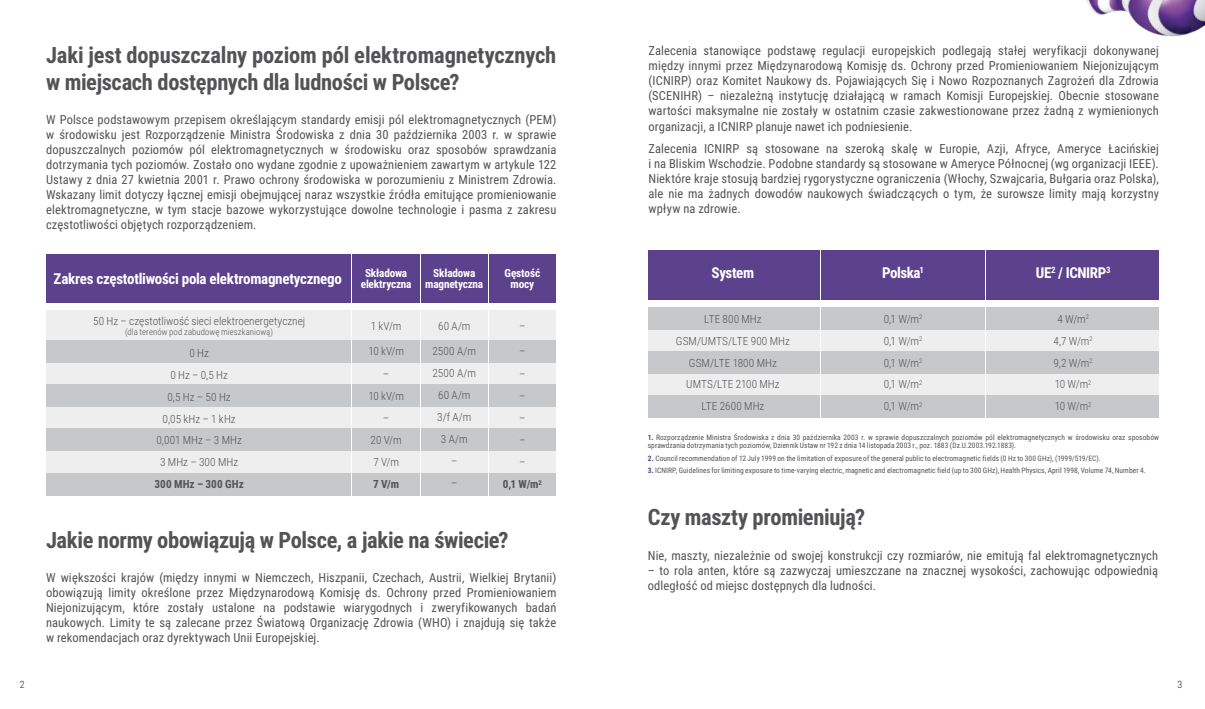
<style>
.page{position:relative;width:1205px;height:709px;background:#fff}
.page>*{position:absolute;margin:0;border:0;box-sizing:border-box;transform-origin:0 0}
.t1{font:700 22.5px/27px "Roboto Condensed";letter-spacing:-.015em;color:#535355}
.t2{font:700 15px "Roboto Condensed";letter-spacing:-.02em;color:#fff}
.t3{font:12.5px/15px "Roboto Condensed";letter-spacing:.005em;color:#535355;text-align:justify}
.t4{font:300 11.25px/21.9px "Roboto Condensed";color:#535355;text-align:center}
.t5{font:700 11.25px/11.2px "Roboto Condensed";letter-spacing:-.015em;color:#fff;text-align:center}
.t6{font:700 11.25px "Roboto Condensed";letter-spacing:.005em;color:#535355}
.t7{font:300 10px "Roboto Condensed";color:#231f20}
.t8{font:300 8.75px "Roboto Condensed";letter-spacing:.01em;color:#535355}
.t9{font:7.5px/8.8px "Roboto Condensed";letter-spacing:.005em;color:#535355}
.s1{font-weight:700}
.s2{font-weight:700;color:#5c418c}
</style>
<div class="page">
<img style="left:1086px;top:0;width:119px;height:37px">
<div style="left:46px;top:254px;width:511px;height:49px;background:#5c418c"></div>
<div style="left:46px;top:362px;width:511px;height:22px;background:#eeeeef"></div>
<div style="left:46px;top:407px;width:511px;height:22px;background:#eeeeef"></div>
<div style="left:46px;top:451px;width:511px;height:22px;background:#eeeeef"></div>
<div style="left:46px;top:310px;width:511px;height:30px;background:#eeeeef"></div>
<div style="left:46px;top:340px;width:511px;height:22px;background:#c7c8ca"></div>
<div style="left:46px;top:384px;width:511px;height:23px;background:#c7c8ca"></div>
<div style="left:46px;top:429px;width:511px;height:22px;background:#c7c8ca"></div>
<div style="left:46px;top:473px;width:511px;height:22px;background:#c7c8ca"></div>
<hr style="left:351px;top:254px;width:1px;height:241px;background:#fff">
<hr style="left:420px;top:254px;width:1px;height:241px;background:#fff">
<hr style="left:488px;top:254px;width:1px;height:241px;background:#fff">
<hr style="left:556px;top:254px;width:1px;height:241px;background:#fff">
<div style="left:648px;top:329px;width:510px;height:22px;background:#eeeeef"></div>
<div style="left:648px;top:373px;width:510px;height:22px;background:#eeeeef"></div>
<div style="left:648px;top:307px;width:510px;height:22px;background:#c7c8ca"></div>
<div style="left:648px;top:351px;width:510px;height:22px;background:#c7c8ca"></div>
<div style="left:648px;top:395px;width:510px;height:22px;background:#c7c8ca"></div>
<div style="left:648px;top:250px;width:510px;height:49px;background:#5c418c"></div>
<hr style="left:820px;top:250px;width:1px;height:167px;background:#fff">
<hr style="left:985px;top:250px;width:1px;height:167px;background:#fff">
<h1 class="t1" style="left:46px;top:41px;width:512px">Jaki jest dopuszczalny poziom pól elektromagnetycznych w miejscach dostępnych dla ludności w Polsce?</h1>
<p class="t3" style="left:46px;top:112px;width:512px">W Polsce podstawowym przepisem określającym standardy emisji pól elektromagnetycznych (PEM) w środowisku jest Rozporządzenie Ministra Środowiska z dnia 30 października 2003 r. w sprawie dopuszczalnych poziomów pól elektromagnetycznych w środowisku oraz sposobów sprawdzania dotrzymania tych poziomów. Zostało ono wydane zgodnie z upoważnieniem zawartym w artykule 122<br>Ustawy z dnia 27 kwietnia 2001 r. Prawo ochrony środowiska w porozumieniu z Ministrem Zdrowia.<br>Wskazany limit dotyczy łącznej emisji obejmującej naraz wszystkie źródła emitujące promieniowanie elektromagnetyczne, w tym stacje bazowe wykorzystujące dowolne technologie i pasma z zakresu częstotliwości objętych rozporządzeniem.</p>
<p class="t2" style="left:54px;top:268px;width:290px">Zakres częstotliwości pola elektromagnetycznego</p>
<p class="t5" style="left:361px;top:266px;width:52px">Składowa elektryczna</p>
<p class="t5" style="left:425px;top:266px;width:59px">Składowa magnetyczna</p>
<p class="t5" style="left:504px;top:266px;width:37px">Gęstość mocy</p>
<p class="t4" style="left:93px;top:310px;width:214px">50 Hz – częstotliwość sieci elektroenergetycznej</p>
<p class="t8" style="left:125px;top:326px;width:150px">(dla terenów pod zabudowę mieszkaniową)</p>
<p class="t4" style="left:156px;top:341px;width:87px">0 Hz<br>0 Hz – 0,5 Hz<br>0,5 Hz – 50 Hz<br>0,05 kHz – 1 kHz<br>0,001 MHz – 3 MHz<br>3 MHz – 300 MHz</p>
<p class="t6" style="left:155px;top:476px;width:91px">300 MHz – 300 GHz</p>
<p class="t4" style="left:371px;top:314px;width:32px">1 kV/m</p>
<p class="t4" style="left:368px;top:340px;width:37px">10 kV/m –<br>10 kV/m –<br>20 V/m<br>7 V/m</p>
<p class="t6" style="left:373px;top:476px;width:28px">7 V/m</p>
<p class="t4" style="left:438px;top:314px;width:34px">60 A/m</p>
<p class="t4" style="left:432px;top:339px;width:45px">2500 A/m<br>2500 A/m<br>60 A/m<br>3/f A/m<br>3 A/m<br>–<br>–</p>
<p class="t4" style="left:519px;top:314px;width:8px">–</p>
<p class="t4" style="left:503px;top:340px;width:40px">–<br>–<br>–<br>–<br>–<br>–<br><span class="s1">0,1 W/m</span><sup>2</sup></p>
<h1 class="t1" style="left:46px;top:525px;width:464px">Jakie normy obowiązują w Polsce, a jakie na świecie?</h1>
<p class="t3" style="left:46px;top:569px;width:512px">W większości krajów (między innymi w Niemczech, Hiszpanii, Czechach, Austrii, Wielkiej Brytanii) obowiązują limity określone przez Międzynarodową Komisję ds. Ochrony przed Promieniowaniem Niejonizującym, które zostały ustalone na podstawie wiarygodnych i zweryfikowanych badań naukowych. Limity te są zalecane przez Światową Organizację Zdrowia (WHO) i znajdują się także w rekomendacjach oraz dyrektywach Unii Europejskiej.</p>
<p class="t3" style="left:648px;top:43px;width:512px">Zalecenia stanowiące podstawę regulacji europejskich podlegają stałej weryfikacji dokonywanej między innymi przez Międzynarodową Komisję ds. Ochrony przed Promieniowaniem Niejonizującym (ICNIRP) oraz Komitet Naukowy ds. Pojawiających Się i Nowo Rozpoznanych Zagrożeń dla Zdrowia (SCENIHR) – niezależną instytucję działającą w ramach Komisji Europejskiej. Obecnie stosowane wartości maksymalne nie zostały w ostatnim czasie zakwestionowane przez żadną z wymienionych organizacji, a ICNIRP planuje nawet ich podniesienie.</p>
<p class="t3" style="left:648px;top:140px;width:512px">Zalecenia ICNIRP są stosowane na szeroką skalę w Europie, Azji, Afryce, Ameryce Łacińskiej i na Bliskim Wschodzie. Podobne standardy są stosowane w Ameryce Północnej (wg organizacji IEEE).<br>Niektóre kraje stosują bardziej rygorystyczne ograniczenia (Włochy, Szwajcaria, Bułgaria oraz Polska), ale nie ma żadnych dowodów naukowych świadczących o tym, że surowsze limity mają korzystny wpływ na zdrowie.</p>
<p class="t2" style="left:711px;top:263px;width:44px">System</p>
<p class="t2" style="left:882px;top:263px;width:43px">Polska<sup>1</sup></p>
<p class="t2" style="left:1036px;top:263px;width:76px">UE<sup>2</sup> / ICNIRP<sup>3</sup></p>
<p class="t4" style="left:676px;top:307px;width:115px">LTE 800 MHz<br>GSM/UMTS/LTE 900 MHz<br>GSM/LTE 1800 MHz<br>UMTS/LTE 2100 MHz<br>LTE 2600 MHz</p>
<p class="t4" style="left:884px;top:307px;width:40px;text-align:justify">0,1 W/m<sup>2<br></sup>0,1 W/m<sup>2<br></sup>0,1 W/m<sup>2<br></sup>0,1 W/m<sup>2<br></sup>0,1 W/m<sup>2</sup></p>
<p class="t4" style="left:1053px;top:307px;width:41px">4 W/m<sup>2<br></sup>4,7 W/m<sup>2<br></sup>9,2 W/m<sup>2<br></sup>10 W/m<sup>2<br></sup>10 W/m<sup>2</sup></p>
<p class="t9" style="left:648px;top:432px;width:513px"><span class="s2">1.</span> Rozporządzenie Ministra Środowiska z dnia 30 października 2003 r. w sprawie dopuszczalnych poziomów pól elektromagnetycznych w środowisku oraz sposobów sprawdzania dotrzymania tych poziomów, Dziennik Ustaw nr 192 z dnia 14 listopada 2003 r., poz. 1883 (Dz.U.2003.192.1883).</p>
<p class="t9" style="left:648px;top:453px;width:454px"><span class="s2">2.</span> Council recommendation of 12 July 1999 on the limitation of exposure of the general public to electromagnetic fields (0 Hz to 300 GHz), (1999/519/EC).</p>
<p class="t9" style="left:648px;top:466px;width:499px"><span class="s2">3.</span> ICNIRP, Guidelines for limiting exposure to time-varying electric, magnetic and electromagnetic field (up to 300 GHz), Health Physics, April 1998, Volume 74, Number 4.</p>
<h1 class="t1" style="left:648px;top:503px;width:219px">Czy maszty promieniują?</h1>
<p class="t3" style="left:648px;top:547px;width:512px">Nie, maszty, niezależnie od swojej konstrukcji czy rozmiarów, nie emitują fal elektromagnetycznych</p>
<p class="t3" style="left:648px;top:562px;width:512px">– to rola anten, które są zazwyczaj umieszczane na znacznej wysokości, zachowując odpowiednią odległość od miejsc dostępnych dla ludności.</p>
<p class="t7" style="left:20px;top:677px;width:6px">2</p>
<p class="t7" style="left:1177px;top:677px;width:6px">3</p>
</div>
